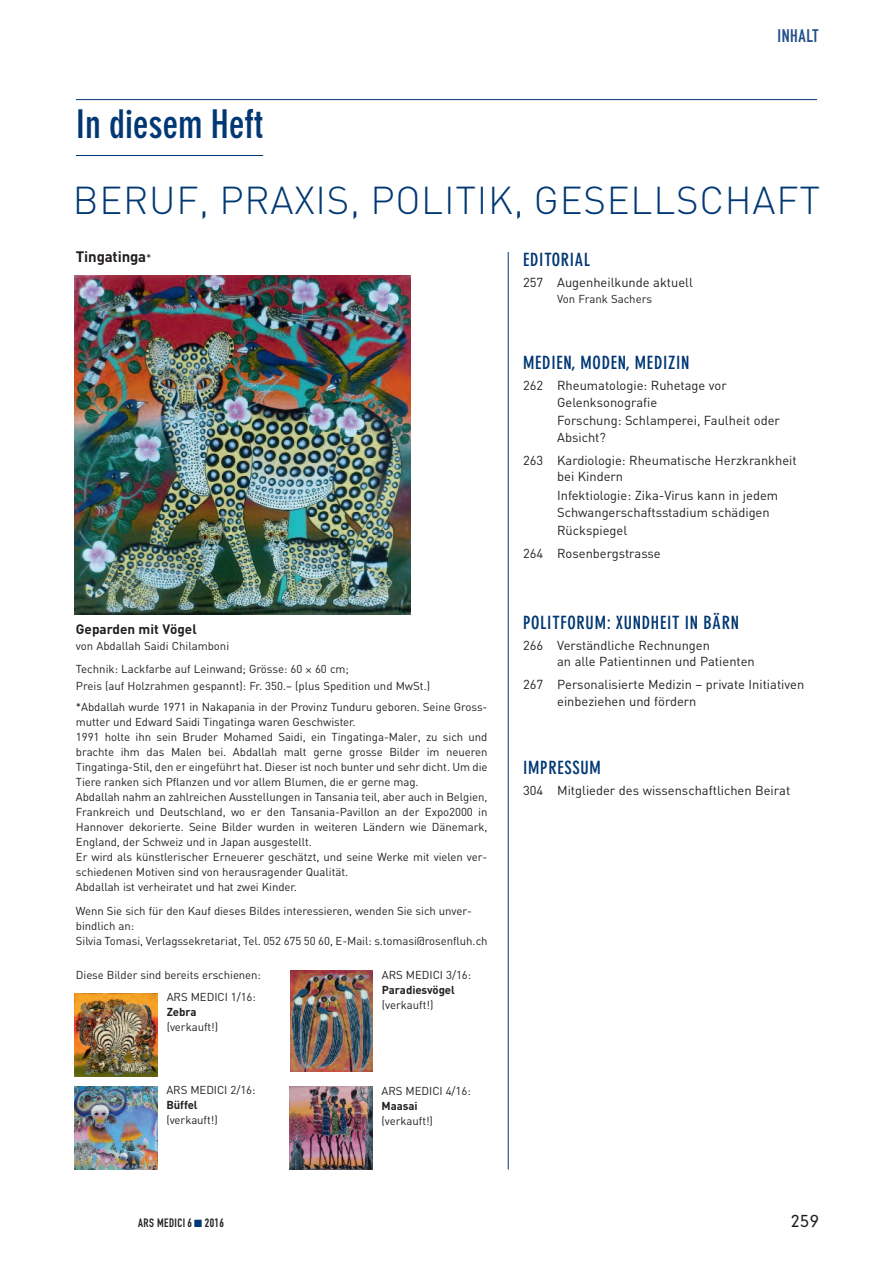
<style>
.page{position:relative;width:893px;height:1263px;background:#fff}
.page>*{position:absolute;margin:0;border:0;box-sizing:border-box;transform-origin:0 0}
.t1{font:700 condensed 39px "DIN Neuzeit Grotesk";letter-spacing:-.005em;color:#013874}
.t2{font:300 38.4px "DIN";letter-spacing:.02em;color:#013874}
.t3{font:700 condensed 18px "DIN Neuzeit Grotesk";letter-spacing:.04em;color:#013874}
.t4{font:18px "DIN Engschrift";letter-spacing:.035em;color:#255188}
.t5{font:300 16.5px "DIN Neuzeit Grotesk";color:#231f20}
.t6{font:700 15px "DIN";letter-spacing:-.01em;color:#231f20}
.t7{font:700 13.5px "DIN";color:#231f20}
.t8{font:12.9px/16.5px "DIN";color:#231f20}
.t9{font:12px "DIN Engschrift";letter-spacing:.035em;color:#231f20}
.t10{font:11.4px/15px "DIN";letter-spacing:-.005em;color:#231f20}
.t11{font:700 11.4px "DIN";letter-spacing:-.005em;color:#231f20}
.s1{font-weight:400;font-size:11.4px}
.s2{font-family:"Sabon"}
.s3{color:#013874}
</style>
<div class="page">
<hr style="left:76px;top:99px;width:741px;height:1px;background:#013874">
<hr style="left:76px;top:155px;width:187px;height:1px;background:#013874">
<hr style="left:508px;top:252px;width:1px;height:917px;background:#013874">
<img style="left:74px;top:275px;width:337px;height:340px">
<img style="left:74px;top:1086px;width:83px;height:83px">
<img style="left:290px;top:970px;width:83px;height:102px">
<img style="left:75px;top:994px;width:83px;height:82px">
<svg style="left:290px;top:1086px;width:83px;height:83px"></svg>
<img style="left:290px;top:1087px;width:82px;height:82px">
<h1 class="t1" style="left:76px;top:109px;width:189px">In diesem Heft</h1>
<h3 class="t4" style="left:777px;top:30px;width:43px">INHALT</h3>
<h2 class="t2" style="left:73px;top:178px;width:749px">BERUF, PRAXIS, POLITIK, GESELLSCHAFT</h2>
<h3 class="t3" style="left:523px;top:252px;width:69px">EDITORIAL</h3>
<p class="t8" style="left:523px;top:274px;width:171px">257 Augenheilkunde aktuell</p>
<p class="t10" style="left:557px;top:292px;width:96px">Von Frank Sachers</p>
<h3 class="t6" style="left:76px;top:248px;width:77px">Tingatinga<span class="s1">*</span></h3>
<p class="t7" style="left:76px;top:621px;width:122px">Geparden mit Vögel</p>
<p class="t10" style="left:76px;top:635px;width:275px;line-height:23px">von Abdallah Saidi Chilamboni<br>Technik: Lackfarbe auf Leinwand; Grösse: 60 <span class="s2">×</span> 60 cm;</p>
<p class="t10" style="left:76px;top:675px;width:413px;line-height:21.5px">Preis (auf Holzrahmen gespannt): Fr. 350.– (plus Spedition und MwSt.)<br>*Abdallah wurde 1971 in Nakapania in der Provinz Tunduru geboren. Seine Gross-</p>
<p class="t10" style="left:76px;top:715px;width:413px">mutter und Edward Saidi Tingatinga waren Geschwister.<br>1991 holte ihn sein Bruder Mohamed Saidi, ein Tingatinga-Maler, zu sich und brachte ihm das Malen bei. Abdallah malt gerne grosse Bilder im neueren Tingatinga-Stil, den er eingeführt hat. Dieser ist noch bunter und sehr dicht. Um die Tiere ranken sich Pflanzen und vor allem Blumen, die er gerne mag.<br>Abdallah nahm an zahlreichen Ausstellungen in Tansania teil, aber auch in Belgien, Frankreich und Deutschland, wo er den Tansania-Pavillon an der Expo2000 in Hannover dekorierte. Seine Bilder wurden in weiteren Ländern wie Dänemark, England, der Schweiz und in Japan ausgestellt.<br>Er wird als künstlerischer Erneuerer geschätzt, und seine Werke mit vielen ver&shy;schiedenen Motiven sind von herausragender Qualität.<br>Abdallah ist verheiratet und hat zwei Kinder.</p>
<p class="t10" style="left:76px;top:903px;width:413px">Wenn Sie sich für den Kauf dieses Bildes interessieren, wenden Sie sich unver&shy;bindlich an:<br>Silvia Tomasi, Verlagssekretariat, Tel. 052 675 50 60, E-Mail: s.tomasi@rosenfluh.ch</p>
<p class="t10" style="left:167px;top:965px;width:96px;line-height:21.5px;text-indent:-91px">Diese Bilder sind bereits erschienen:<br>ARS MEDICI 1/16:</p>
<p class="t11" style="left:167px;top:1005px;width:31px">Zebra</p>
<p class="t10" style="left:167px;top:1019px;width:53px">(verkauft!)</p>
<p class="t10" style="left:382px;top:968px;width:91px">ARS MEDICI 3/16:</p>
<p class="t11" style="left:382px;top:984px;width:74px">Paradiesvögel</p>
<p class="t10" style="left:382px;top:998px;width:53px">(verkauft!)</p>
<p class="t10" style="left:166px;top:1082px;width:91px">ARS MEDICI 2/16:</p>
<p class="t11" style="left:166px;top:1098px;width:33px">Büffel</p>
<p class="t10" style="left:166px;top:1112px;width:53px">(verkauft!)</p>
<p class="t10" style="left:382px;top:1083px;width:91px">ARS MEDICI 4/16:</p>
<p class="t11" style="left:382px;top:1099px;width:38px">Maasai</p>
<p class="t10" style="left:382px;top:1113px;width:53px">(verkauft!)</p>
<h3 class="t3" style="left:523px;top:356px;width:168px">MEDIEN, MODEN, MEDIZIN</h3>
<p class="t8" style="left:557px;top:377px;width:171px;text-indent:-34px">262 Rheumatologie: Ruhetage vor<br>Gelenksonografie</p>
<p class="t8" style="left:557px;top:413px;width:224px">Forschung: Schlamperei, Faulheit oder<br>Absicht?</p>
<p class="t8" style="left:557px;top:452px;width:241px;text-indent:-34px">263 Kardiologie: Rheumatische Herzkrankheit bei Kindern</p>
<p class="t8" style="left:557px;top:487px;width:223px">Infektiologie: Zika-Virus kann in jedem<br>Schwangerschaftsstadium schädigen</p>
<p class="t8" style="left:523px;top:519px;width:139px;line-height:23.1px;text-align:center">Rückspiegel<br>264 Rosenbergstrasse</p>
<h3 class="t3" style="left:523px;top:615px;width:217px">POLITFORUM: XUNDHEIT IN BÄRN</h3>
<p class="t8" style="left:557px;top:637px;width:199px;text-indent:-34px">266 Verständliche Rechnungen<br>an alle Patientinnen und Patienten</p>
<p class="t8" style="left:557px;top:677px;width:249px;text-indent:-34px">267 Personalisierte Medizin – private Initiativen einbeziehen und fördern</p>
<h3 class="t3" style="left:523px;top:761px;width:79px">IMPRESSUM</h3>
<p class="t8" style="left:523px;top:782px;width:269px">304 Mitglieder des wissenschaftlichen Beirat</p>
<p class="t9" style="left:138px;top:1218px;width:87px">ARS MEDICI6 <span class="s3">■</span> 2016</p>
<h3 class="t5" style="left:791px;top:1214px;width:29px">259</h3>
</div>
